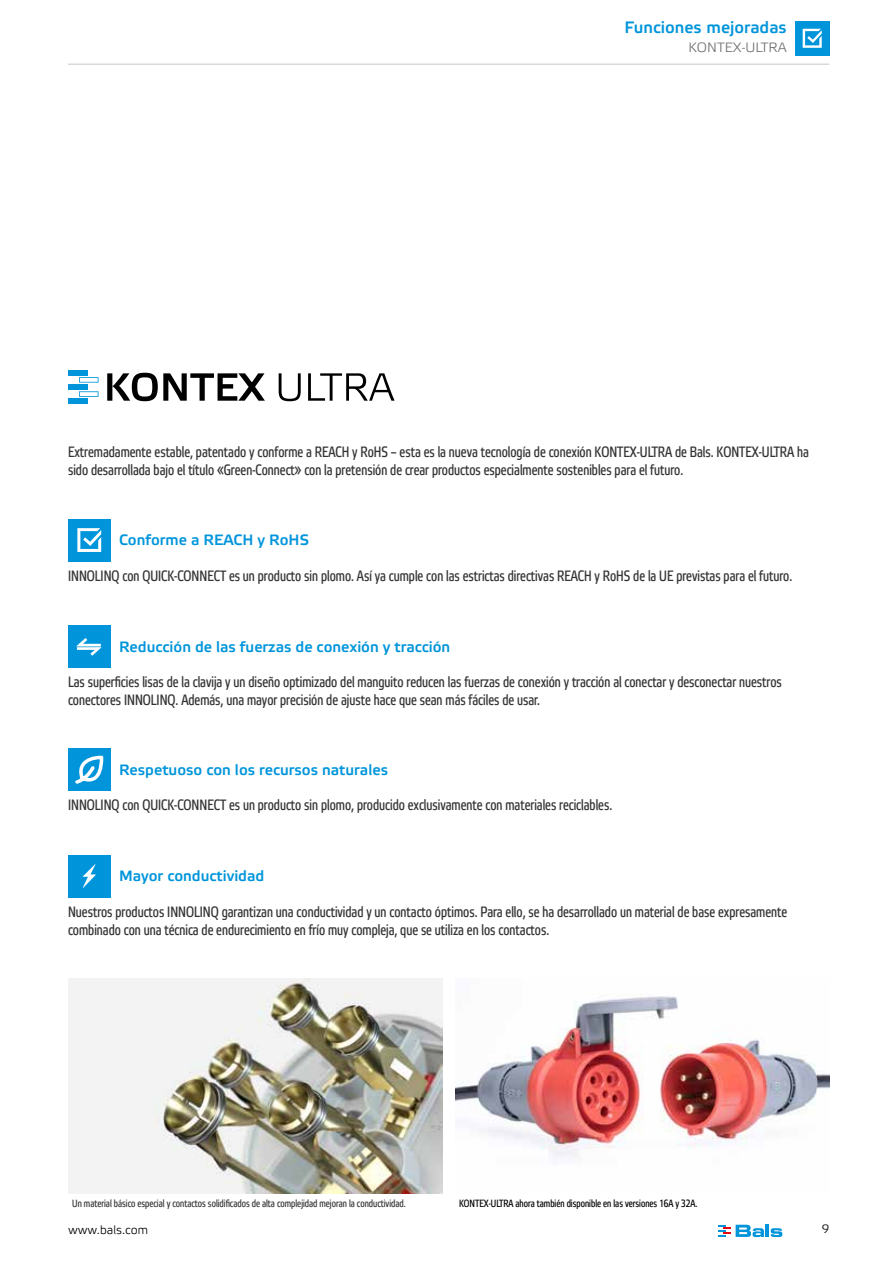
<style>
.page{position:relative;width:893px;height:1263px;background:#fff}
.page>*{position:absolute;margin:0;border:0;box-sizing:border-box;transform-origin:0 0}
.t1{font:500 16.5px "Etelka";color:#0095db}
.t2{font:15px/18px "Etelka Narrow Text";color:#343434}
.t3{font:500 15px "Etelka";color:#0095db}
.t4{font:300 13.5px "Etelka";color:#706f6f}
.t5{font:300 12px "Etelka";color:#000}
.t6{font:10.5px "Etelka Narrow Text";color:#343434}
.t7{font:10.5px "Etelka Narrow Text";color:#000}
</style>
<div class="page">
<svg style="left:719px;top:1225px;width:63px;height:12px"></svg>
<hr style="left:68px;top:64px;width:761px;height:1px;background:#c6c6c6">
<img style="left:455px;top:996px;width:374px;height:164px">
<img style="left:68px;top:978px;width:374px;height:216px">
<svg style="left:79px;top:391px;width:20px;height:6px"></svg>
<svg style="left:79px;top:377px;width:20px;height:6px"></svg>
<div style="left:68px;top:370px;width:20px;height:5px;background:#0095db"></div>
<div style="left:68px;top:384px;width:20px;height:6px;background:#0095db"></div>
<div style="left:68px;top:398px;width:20px;height:6px;background:#0095db"></div>
<svg style="left:107px;top:373px;width:158px;height:28px"></svg>
<svg style="left:279px;top:373px;width:22px;height:28px"></svg>
<svg style="left:308px;top:373px;width:87px;height:28px"></svg>
<div style="left:68px;top:519px;width:43px;height:42px;background:#0095db"></div>
<svg style="left:77px;top:528px;width:24px;height:24px"></svg>
<div style="left:68px;top:625px;width:43px;height:43px;background:#0095db"></div>
<svg style="left:76px;top:638px;width:26px;height:18px"></svg>
<div style="left:68px;top:748px;width:43px;height:43px;background:#0095db"></div>
<svg style="left:75px;top:756px;width:28px;height:28px"></svg>
<div style="left:68px;top:855px;width:43px;height:42px;background:#0095db"></div>
<svg style="left:83px;top:864px;width:13px;height:24px"></svg>
<div style="left:795px;top:21px;width:34px;height:34px;background:#0095db"></div>
<svg style="left:803px;top:29px;width:19px;height:19px"></svg>
<p class="t1" style="left:625px;top:17px;width:164px">Funciones mejoradas</p>
<p class="t4" style="left:689px;top:39px;width:100px">KONTEX-ULTRA</p>
<p class="t2" style="left:68px;top:444px;width:742px">Extremadamente estable, patentado y conforme a REACH y RoHS – esta es la nueva tecnología de conexión KONTEX-ULTRA de Bals. KONTEX-ULTRA ha sido desarrollada bajo el título «Green-Connect» con la pretensión de crear productos especialmente sostenibles para el futuro.</p>
<p class="t3" style="left:119px;top:531px;width:191px">Conforme a REACH y RoHS</p>
<p class="t2" style="left:68px;top:567px;width:726px">INNOLINQ con QUICK-CONNECT es un producto sin plomo. Así ya cumple con las estrictas directivas REACH y RoHS de la UE previstas para el futuro.</p>
<p class="t3" style="left:119px;top:637px;width:333px">Reducción de las fuerzas de conexión y tracción</p>
<p class="t2" style="left:68px;top:673px;width:715px">Las superficies lisas de la clavija y un diseño optimizado del manguito reducen las fuerzas de conexión y tracción al conectar y desconectar nuestros conectores INNOLINQ. Además, una mayor precisión de ajuste hace que sean más fáciles de usar.</p>
<p class="t3" style="left:119px;top:760px;width:270px">Respetuoso con los recursos naturales</p>
<p class="t2" style="left:68px;top:797px;width:546px">INNOLINQ con QUICK-CONNECT es un producto sin plomo, producido exclusivamente con materiales reciclables.</p>
<p class="t3" style="left:119px;top:867px;width:147px">Mayor conductividad</p>
<p class="t2" style="left:68px;top:903px;width:721px">Nuestros productos INNOLINQ garantizan una conductividad y un contacto óptimos. Para ello, se ha desarrollado un material de base expresamente combinado con una técnica de endurecimiento en frío muy compleja, que se utiliza en los contactos.</p>
<p class="t6" style="left:72px;top:1197px;width:335px">Un material básico especial y contactos solidificados de alta complejidad mejoran la conductividad.</p>
<p class="t7" style="left:459px;top:1197px;width:240px">KONTEX-ULTRA ahora también disponible en las versiones 16A y 32A.</p>
<p class="t5" style="left:68px;top:1222px;width:82px">www.bals.com</p>
<p class="t5" style="left:822px;top:1222px;width:9px">9</p>
</div>
